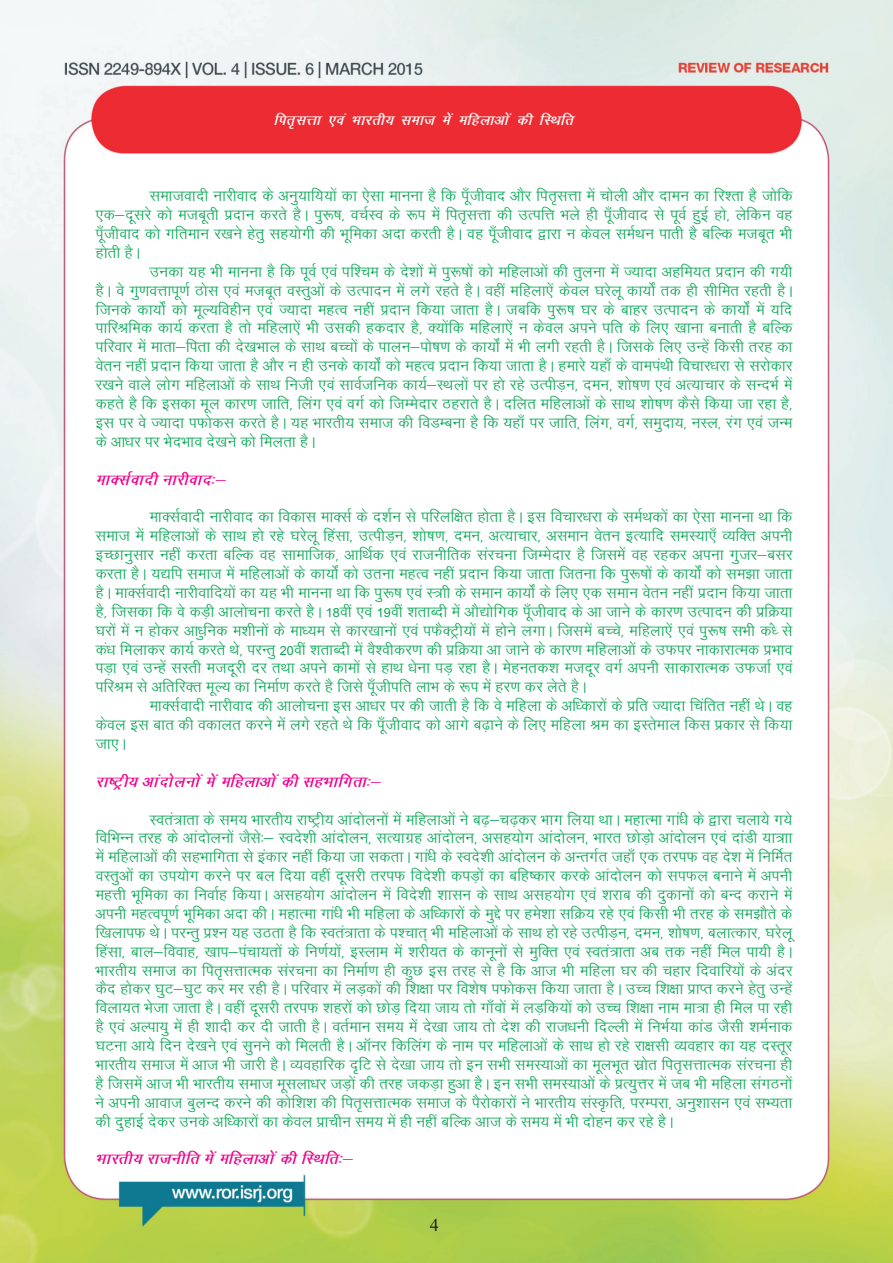
<style>
.page{position:relative;width:893px;height:1263px;background:#fff}
.page>*{position:absolute;margin:0;border:0;box-sizing:border-box;transform-origin:0 0}
.t1{font:18px/18.9px "Kruti Dev 010";color:#00a54f;text-align:justify}
.t2{font:italic 700 18px "Kruti Dev 010";color:#ed028c}
.t3{font:18px "Times New Roman";color:#231f20}
.t4{font:italic 700 16.5px "Kruti Dev 010";color:#fff}
</style>
<div class="page">
<img style="left:0;top:0;width:893px;height:1263px">
<p class="t4" style="left:273px;top:111px;width:301px">fir`lÙkk ,oa Hkkjrh; lekt esa efgykvksa dh fLFkfr</p>
<p class="t1" style="left:95px;top:186px;width:698px;text-indent:54px">lektoknh ukjhokn ds vuq;kf;;ksa dk ,slk ekuuk gS fd iw¡thokn vkSj fir`lÙkk esa pksyh vkSj nkeu dk fj'rk gS tksfd ,d&amp;nwljs dks etcwrh iznku djrs gSA iq:"k] opZLo ds :i esa fir`lÙkk dh mRifÙk Hkys gh iw¡thokn ls iwoZ gqbZ gks] ysfdu og iw¡thokn dks xfreku j[kus gsrq lg;ksxh dh Hkwfedk vnk djrh gSA og iw¡thokn }kjk u dsoy leZFku ikrh gS cfYd etcwr Hkh gksrh gSA</p>
<p class="t1" style="left:95px;top:262px;width:698px;text-indent:54px">mudk ;g Hkh ekuuk gS fd iwoZ ,oa if'pe ds ns'kksa esa iq:"kksa dks efgykvksa dh rqyuk esa T;knk vgfe;r iznku dh x;h gSA os xq.koÙkkiw.kZ Bksl ,oa etcwr oLrqvksa ds mRiknu esa yxs jgrs gSA ogha efgyk,sa dsoy ?kjsyw dk;ksZa rd gh lhfer jgrh gSA ftuds dk;ksZa dks ewY;foghu ,oa T;knk egRo ugha iznku fd;k tkrk gSA tcfd iq:"k ?kj ds ckgj mRiknu ds dk;ksZa esa ;fn ikfjJfed dk;Z djrk gS rks efgyk,sa Hkh mldh gdnkj gS] D;ksafd efgyk,sa u dsoy vius ifr ds fy, [kkuk cukrh gS cfYd ifjokj esa ekrk&amp;firk dh ns[kHkky ds lkFk cPpksa ds ikyu&amp;iks"k.k ds dk;ksZa esa Hkh yxh jgrh gSA ftlds fy, mUgsa fdlh rjg dk osru ugha iznku fd;k tkrk gS vkSj u gh muds dk;ksZa dks egRo iznku fd;k tkrk gSA gekjs ;gk¡ ds okeiaFkh fopkj/kjk ls ljksdkj j[kus okys yksx efgykvksa ds lkFk futh ,oa lkoZtfud dk;Z&amp;LFkyksa ij gks jgs mRihM+u] neu] 'kks"k.k ,oa vR;kpkj ds lUnHkZ esa dgrs gS fd bldk ewy dkj.k tkfr] fyax ,oa oxZ dks ftEesnkj Bgjkrs gSA nfyr efgykvksa ds lkFk 'kks"k.k dSls fd;k tk jgk gS] bl ij os T;knk iQksdl djrs gSA ;g Hkkjrh; lekt dh foMEcuk gS fd ;gk¡ ij tkfr] fyax] oxZ] leqnk;] uLy] jax ,oa tUe ds vk/kj ij HksnHkko ns[kus dks feyrk gSA</p>
<p class="t2" style="left:95px;top:470px;width:131px">ekDlZoknh ukjhokn%&amp;</p>
<p class="t1" style="left:95px;top:507px;width:698px;text-indent:54px">ekDlZoknh ukjhokn dk fodkl ekDlZ ds n'kZu ls ifjyf{kr gksrk gSA bl fopkj/kjk ds leZFkdksa dk ,slk ekuuk Fkk fd lekt esa efgykvksa ds lkFk gks jgs ?kjsyw fgalk] mRihM+u] 'kks"k.k] neu] vR;kpkj] vleku osru bR;kfn leL;k,¡ O;fDr viuh bPNkuqlkj ugha djrk cfYd og lkekftd] vkfFkZd ,oa jktuhfrd lajpuk ftEesnkj gS ftlesa og jgdj viuk xqtj&amp;clj djrk gSA ;|fi lekt esa efgykvksa ds dk;ksZa dks mruk egRo ugha iznku fd;k tkrk ftruk fd iq:"kksa ds dk;ksZa dks le&gt;k tkrk gSA ekDlZoknh ukjhokfn;ksa dk ;g Hkh ekuuk Fkk fd iq:"k ,oa L=kh ds leku dk;ksZa ds fy, ,d leku osru ugha iznku fd;k tkrk gS] ftldk fd os dM+h vkykspuk djrs gSA 18oha ,oa 19oha 'krkCnh esa vkS|ksfxd iw¡thokn ds vk tkus ds dkj.k mRiknu dh izfØ;k ?kjksa esa u gksdj vk/qfud e'khuksa ds ekè;e ls dkj[kkuksa ,oa iQSDVªh;ksa esa gksus yxkA ftlesa cPps] efgyk,sa ,oa iq:"k lHkh da/s ls da/k feykdj dk;Z djrs Fks] ijUrq 20oha 'krkCnh esa oS'ohdj.k dh izfØ;k vk tkus ds dkj.k efgykvksa ds mQij ukdkjkRed izHkko iM+k ,oa mUgsa lLrh etnwjh nj rFkk vius dkeksa ls gkFk /ksuk iM+ jgk gSA esgurd'k etnwj oxZ viuh lkdkjkRed mQtkZ ,oa ifjJe ls vfrfjDr ewY; dk fuekZ.k djrs gS ftls iw¡thifr ykHk ds :i esa gj.k dj ysrs gSA</p>
<p class="t1" style="left:95px;top:696px;width:698px;text-indent:54px">ekDlZoknh ukjhokn dh vkykspuk bl vk/kj ij dh tkrh gS fd os efgyk ds vf/dkjksa ds izfr T;knk fpafrr ugha FksA og dsoy bl ckr dh odkyr djus esa yxs jgrs Fks fd iw¡thokn dks vkxs c&lt;+kus ds fy, efgyk Je dk bLrseky fdl izdkj ls fd;k tk,A</p>
<p class="t2" style="left:95px;top:772px;width:286px">jk"Vªh; vkanksyuksa esa efgykvksa dh lgHkkfxrk%&amp;</p>
<p class="t1" style="left:95px;top:810px;width:699px;text-indent:54px">Lora=krk ds le; Hkkjrh; jk"Vªh; vkanksyuksa esa efgykvksa us c&lt;+&amp;p&lt;+dj Hkkx fy;k FkkA egkRek xka/h ds }kjk pyk;s x;s fofHkUu rjg ds vkanksyuksa tSls%&amp; Lons'kh vkanksyu] lR;kxzg vkanksyu] vlg;ksx vkanksyu] Hkkjr NksM+ks vkanksyu ,oa nkaMh ;k=kk esa efgykvksa dh lgHkkfxrk ls badkj ugha fd;k tk ldrkA xka/h ds Lons'kh vkanksyu ds vUrxZr tgk¡ ,d rjiQ og ns'k esa fufeZr oLrqvksa dk mi;ksx djus ij cy fn;k ogha nwljh rjiQ fons'kh diM+ksa dk cfg"dkj djds vkanksyu dks liQy cukus esa viuh egÙkh Hkwfedk dk fuokZg fd;kA vlg;ksx vkanksyu esa fons'kh 'kklu ds lkFk vlg;ksx ,oa 'kjkc dh nqdkuksa dks cUn djkus esa viuh egRoiw.kZ Hkwfedk vnk dhA egkRek xka/h Hkh efgyk ds vf/dkjksa ds eqís ij ges'kk lfØ; jgs ,oa fdlh Hkh rjg ds le&gt;kSrs ds f[kykiQ FksA ijUrq iz'u ;g mBrk gS fd Lora=krk ds i'pkr~ Hkh efgykvksa ds lkFk gks jgs mRihM+u] neu] 'kks"k.k] cykRdkj] ?kjsyw fgalk] cky&amp;fookg] [kki&amp;iapk;rksa ds fu.kZ;ksa] bLyke esa 'kjh;r ds dkuwuksa ls eqfDr ,oa Lora=krk vc rd ugha fey ik;h gSA Hkkjrh; lekt dk fir`lÙkkRed lajpuk dk fuekZ.k gh dqN bl rjg ls gS fd vkt Hkh efgyk ?kj dh pgkj fnokfj;ksa ds vanj dSn gksdj ?kqV&amp;?kqV dj ej jgh gSA ifjokj esa yM+dksa dh f'k{kk ij fo'ks"k iQksdl fd;k tkrk gSA mPp f'k{kk izkIr djus gsrq mUgsa foyk;r Hkstk tkrk gSA ogha nwljh rjiQ 'kgjksa dks NksM+ fn;k tk; rks xk¡oksa esa yM+fd;ksa dks mPp f'k{kk uke ek=k gh fey ik jgh gS ,oa vYik;q esa gh 'kknh dj nh tkrh gSA orZeku le; esa ns[kk tk; rks ns'k dh jkt/kuh fnYyh esa fuHkZ;k dkaM tSlh 'keZukd ?kVuk vk;s fnu ns[kus ,oa lquus dks feyrh gSA vkWuj fdfyax ds uke ij efgykvksa ds lkFk gks jgs jk{klh O;ogkj dk ;g nLrwj Hkkjrh; lekt esa vkt Hkh tkjh gSA O;ogkfjd n`fV ls ns[kk tk; rks bu lHkh leL;kvksa dk ewyHkwr lzksr fir`lÙkkRed lajpuk gh gS ftlesa vkt Hkh Hkkjrh; lekt ewlyk/kj tM+ksa dh rjg tdM+k gqvk gSA bu lHkh leL;kvksa ds izR;qÙkj esa tc Hkh efgyk laxBuksa us viuh vkokt cqyUn djus dh dksf'k'k dh fir`lÙkkRed lekt ds iSjksdkjksa us Hkkjrh; laLÑfr] ijEijk] vuq'kklu ,oa lH;rk dh nqgkbZ nsdj muds vf/dkjksa dk dsoy izkphu le; esa gh ugha cfYd vkt ds le; esa Hkh nksgu dj jgs gSA</p>
<p class="t2" style="left:95px;top:1150px;width:258px">Hkkjrh; jktuhfr esa efgykvksa dh fLFkfr%&amp;</p>
<p class="t3" style="left:430px;top:1218px;width:10px">4</p>
</div>
